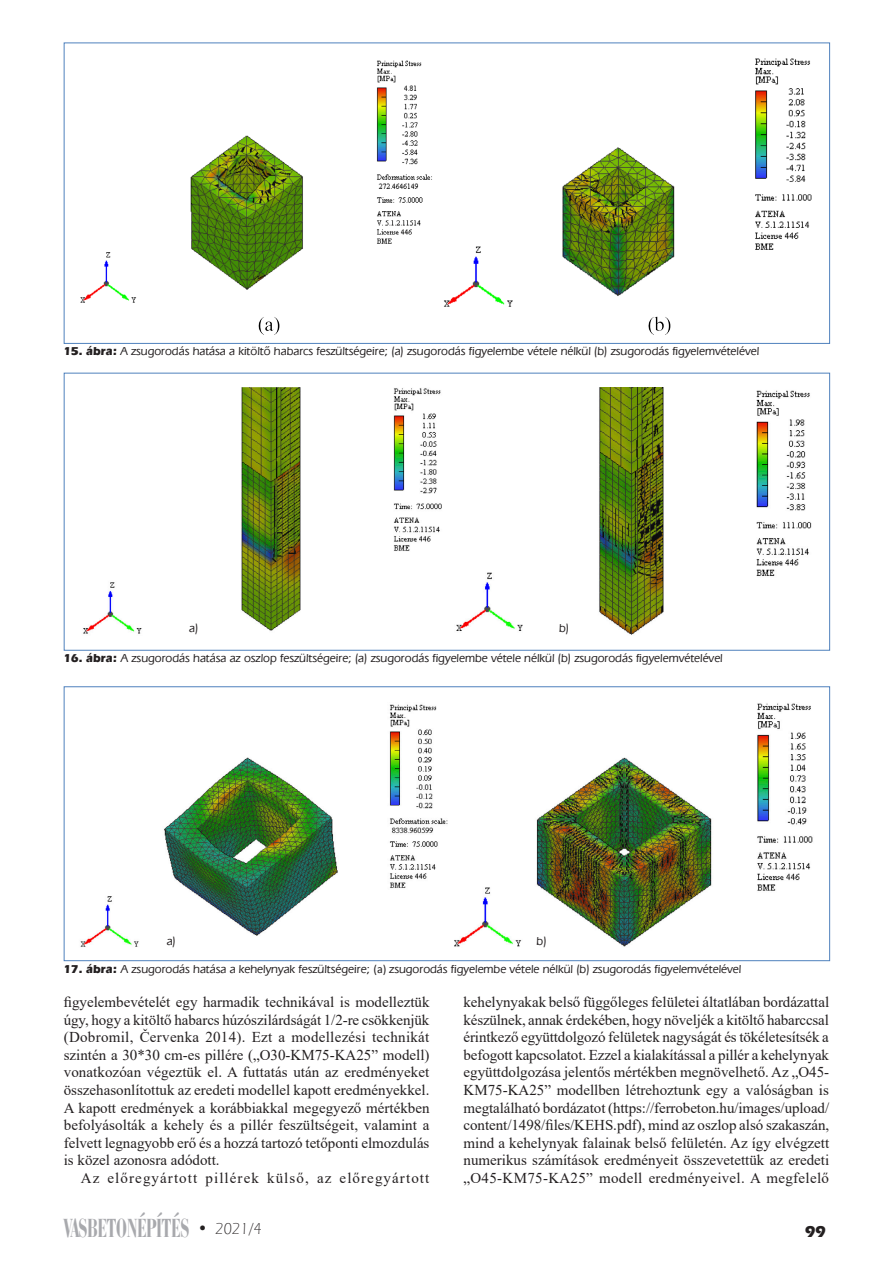
<style>
.page{position:relative;width:893px;height:1263px;background:#fff}
.page>*{position:absolute;margin:0;border:0;box-sizing:border-box;transform-origin:0 0}
.t1{font:27px "Bauer Bodoni BCHU Bold Condensed";color:#a8a9ad;scale:.75 1}
.t2{font:16.5px "Eras HU Bold";color:#231f20}
.t3{font:15px/17.5px "Times New Roman";letter-spacing:.02em;color:#231f20;text-align:justify}
.t4{font:15px "Times New Roman";letter-spacing:.075em;color:#231f20}
.Ábra_szoveg{font:12px "Eras Med HU Medium";color:#231f20}
.s1{font-family:"Eras HU Bold"}
.s2{font-family:"Calibri"}
.s3{font-family:"Eras HU Bold";font-size:16.5px;color:#231f20}
.s4{font-family:"Eras Lt HU Light";font-size:16.5px;color:#231f20}
</style>
<div class="page">
<img style="left:80px;top:58px;width:732px;height:277px">
<img style="left:83px;top:387px;width:729px;height:248px">
<img style="left:80px;top:703px;width:733px;height:244px">
<p class="Ábra_szoveg" style="left:64px;top:344px;width:697px"><span class="s1">15. ábra:</span> A zsugorodás hatása a kitöltô habarcs feszültségeire; (a) zsugorodás figyelembe vétele nélkül (b) zsugorodás figyelemvételével</p>
<p class="Ábra_szoveg" style="left:189px;top:620px;width:11px">a)</p>
<p class="Ábra_szoveg" style="left:559px;top:620px;width:11px">b)</p>
<p class="Ábra_szoveg" style="left:64px;top:650px;width:661px"><span class="s1">16. ábra:</span> A zsugorodás hatása az oszlop feszültségeire; (a) zsugorodás figyelembe vétele nélkül (b) zsugorodás figyelemvételével</p>
<p class="Ábra_szoveg" style="left:167px;top:934px;width:11px">a)</p>
<p class="Ábra_szoveg" style="left:537px;top:934px;width:11px">b)</p>
<p class="Ábra_szoveg" style="left:64px;top:962px;width:679px"><span class="s1">17. ábra:</span> A zsugorodás hatása a kehelynyak feszültségeire; <span class="s2">(a)</span> zsugorodás figyelembe vétele nélkül (b) zsugorodás figyelemvételével</p>
<p class="t3" style="left:64px;top:993px;width:367px">figyelembevételét egy harmadik technikával is modelleztük úgy, hogy a kitöltő habarcs húzószilárdságát 1/2-re csökkenjük (Dobromil, Červenka 2014). Ezt a modellezési technikát szintén a 30*30 cm-es pillére („O30-KM75-KA25” modell) vonatkozóan végeztük el. A futtatás után az eredményeket összehasonlítottuk az eredeti modellel kapott eredményekkel.<br>A kapott eredmények a korábbiakkal megegyező mértékben befolyásolták a kehely és a pillér feszültségeit, valamint a felvett legnagyobb erő és a hozzá tartozó tetőponti elmozdulás is közel azonosra adódott.</p>
<p class="t4" style="left:81px;top:1167px;width:350px">Az előregyártott pillérek külső, az előregyártott</p>
<h1 class="t1" style="left:64px;top:1211px;width:266px">VASBETONÉPÍTÉS <span class="s3">•</span> <span class="s4">2021/4</span></h1>
<p class="t3" style="left:463px;top:993px;width:367px">kehelynyakak belső függőleges felületei áltatlában bordázattal készülnek, annak érdekében, hogy növeljék a kitöltő habarccsal érintkező együttdolgozó felületek nagyságát és tökéletesítsék a befogott kapcsolatot. Ezzel a kialakítással a pillér a kehelynyak együttdolgozása jelentős mértékben megnövelhető. Az „O45- KM75-KA25” modellben létrehoztunk egy a valóságban is megtalálható bordázatot (https://ferrobeton.hu/images/upload/ content/1498/files/KEHS.pdf), mind az oszlop alsó szakaszán, mind a kehelynyak falainak belső felületén. Az így elvégzett numerikus számítások eredményeit összevetettük az eredeti „O45-KM75-KA25” modell eredményeivel. A megfelelő</p>
<p class="t2" style="left:805px;top:1221px;width:22px">99</p>
</div>
